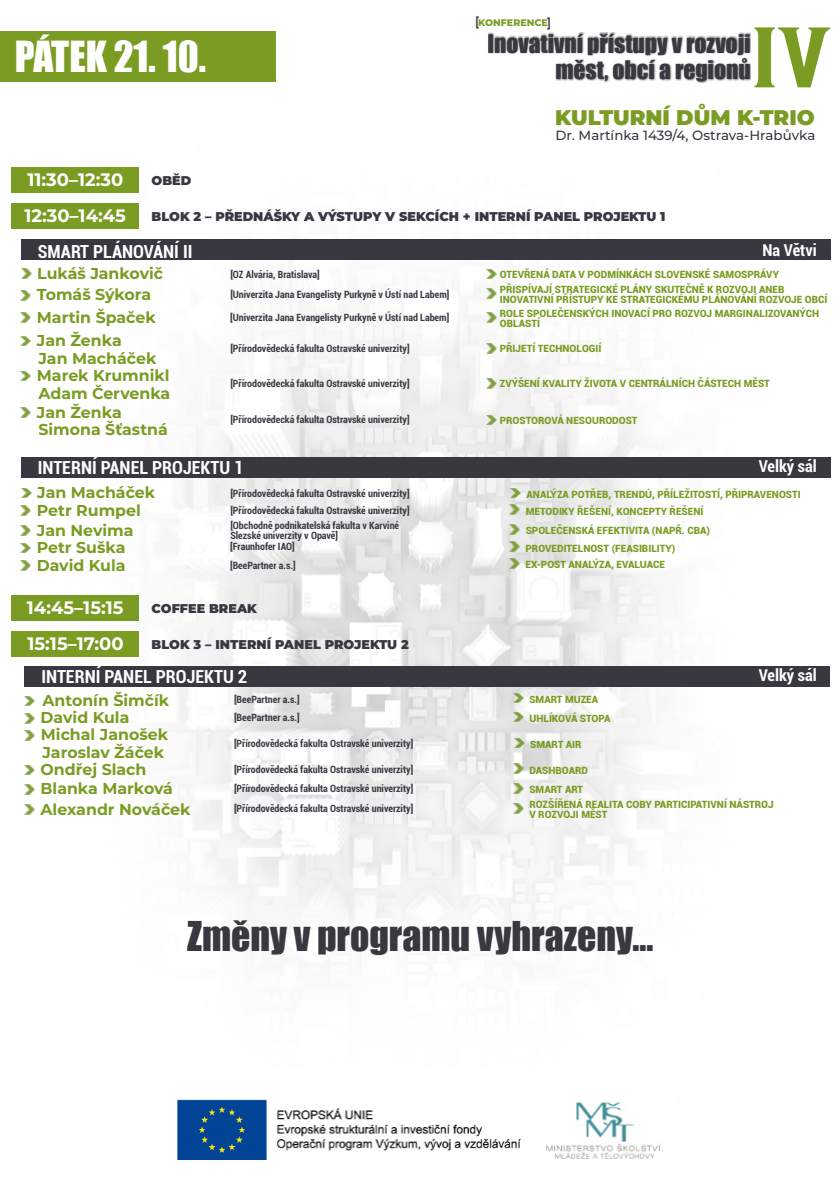
<style>
.page{position:relative;width:840px;height:1191px;background:#fff}
.page>*{position:absolute;margin:0;border:0;box-sizing:border-box;transform-origin:0 0}
.t1{font:86.4px "BACKCOUNTRY";color:#7a9c22}
.t2{font:39.4px "Impact";color:#fff}
.t3{font:37.8px "Impact";color:#383841}
.t4{font:23.4px/26.6px "Impact";color:#383841;text-align:right}
.t5{font:900 21.2px "Montserrat";color:#7a9c22}
.t6{font:700 condensed 18px "Roboto";color:#fff}
.t7{font:700 18px "Montserrat";color:#fff}
.t8{font:700 condensed 16.4px "Roboto";color:#fff}
.t9{font:700 15.8px/17.6px "Montserrat";color:#7a9c22}
.t10{font:500 13.4px "Montserrat";color:#383841}
.t11{font:900 12.8px "Montserrat";color:#383841}
.t12{font:700 condensed 10px/10px "Roboto";color:#383841}
.t13{font:900 10px/10px "Roboto";color:#7a9c22}
.t14{font:800 9.6px "Montserrat";color:#7a9c22}
.s1{font-weight:700;font-size:13px;color:#383841}
</style>
<div class="page">
<img style="left:287px;top:478px;width:266px;height:273px">
<img style="left:11px;top:478px;width:276px;height:273px">
<img style="left:553px;top:477px;width:278px;height:274px">
<img style="left:11px;top:31px;width:820px;height:446px">
<img style="left:24px;top:751px;width:629px;height:203px">
<img style="left:276px;top:1108px;width:245px;height:43px">
<img style="left:546px;top:1102px;width:117px;height:57px">
<img style="left:177px;top:1099px;width:90px;height:61px">
<svg style="left:21px;top:561px;width:10px;height:10px"></svg>
<svg style="left:509px;top:558px;width:10px;height:10px"></svg>
<svg style="left:21px;top:543px;width:10px;height:10px"></svg>
<svg style="left:509px;top:542px;width:10px;height:9px"></svg>
<svg style="left:21px;top:488px;width:10px;height:10px"></svg>
<svg style="left:510px;top:488px;width:10px;height:10px"></svg>
<svg style="left:21px;top:506px;width:10px;height:10px"></svg>
<svg style="left:509px;top:505px;width:10px;height:9px"></svg>
<svg style="left:21px;top:526px;width:10px;height:10px"></svg>
<svg style="left:509px;top:524px;width:10px;height:10px"></svg>
<div style="left:21px;top:458px;width:808px;height:20px;background:#383841"></div>
<svg style="left:24px;top:805px;width:11px;height:9px"></svg>
<svg style="left:513px;top:803px;width:10px;height:10px"></svg>
<svg style="left:24px;top:784px;width:11px;height:10px"></svg>
<svg style="left:513px;top:783px;width:10px;height:10px"></svg>
<svg style="left:24px;top:765px;width:11px;height:10px"></svg>
<svg style="left:513px;top:764px;width:10px;height:9px"></svg>
<svg style="left:25px;top:730px;width:10px;height:10px"></svg>
<svg style="left:513px;top:738px;width:11px;height:10px"></svg>
<svg style="left:24px;top:713px;width:11px;height:10px"></svg>
<svg style="left:513px;top:712px;width:10px;height:10px"></svg>
<svg style="left:24px;top:696px;width:11px;height:10px"></svg>
<svg style="left:513px;top:693px;width:10px;height:10px"></svg>
<div style="left:24px;top:666px;width:805px;height:21px;background:#383841"></div>
<div style="left:11px;top:595px;width:128px;height:25px;background:#7a9c22"></div>
<div style="left:11px;top:631px;width:128px;height:25px;background:#7a9c22"></div>
<div style="left:0;top:31px;width:275px;height:51px;background:#7a9c22"></div>
<img style="left:487px;top:33px;width:263px;height:49px">
<svg style="left:21px;top:408px;width:10px;height:10px"></svg>
<svg style="left:486px;top:415px;width:10px;height:10px"></svg>
<svg style="left:21px;top:371px;width:10px;height:10px"></svg>
<svg style="left:486px;top:378px;width:10px;height:10px"></svg>
<svg style="left:21px;top:336px;width:10px;height:10px"></svg>
<svg style="left:486px;top:343px;width:10px;height:10px"></svg>
<svg style="left:21px;top:313px;width:10px;height:9px"></svg>
<svg style="left:486px;top:313px;width:10px;height:10px"></svg>
<svg style="left:21px;top:290px;width:10px;height:10px"></svg>
<svg style="left:486px;top:289px;width:10px;height:10px"></svg>
<svg style="left:21px;top:269px;width:10px;height:10px"></svg>
<svg style="left:486px;top:269px;width:10px;height:10px"></svg>
<div style="left:21px;top:239px;width:808px;height:21px;background:#383841"></div>
<div style="left:11px;top:168px;width:128px;height:25px;background:#7a9c22"></div>
<div style="left:11px;top:204px;width:128px;height:25px;background:#7a9c22"></div>
<p class="t14" style="left:475px;top:17px;width:74px"><span class="s1">[</span>KONFERENCE</p>
<h2 class="t2" style="left:15px;top:41px;width:193px">PÁTEK 21. 10.</h2>
<h3 class="t4" style="left:487px;top:31px;width:265px">Inovativní přístupy v rozvoji měst, obcí a regionů</h3>
<h1 class="t1" style="left:754px;top:16px;width:79px">IV</h1>
<h3 class="t5" style="left:555px;top:104px;width:261px">KULTURNÍ DŮM K-TRIO</h3>
<h3 class="t10" style="left:555px;top:127px;width:261px">Dr. Martínka 1439/4, Ostrava-Hrabůvka</h3>
<h3 class="t7" style="left:27px;top:169px;width:97px">11:30–12:30</h3>
<p class="t11" style="left:151px;top:173px;width:41px">OBĚD</p>
<h3 class="t7" style="left:24px;top:205px;width:103px">12:30–14:45</h3>
<p class="t11" style="left:151px;top:209px;width:515px">BLOK 2 – PŘEDNÁŠKY A VÝSTUPY V SEKCÍCH + INTERNÍ PANEL PROJEKTU 1</p>
<h3 class="t6" style="left:38px;top:244px;width:156px">SMART PLÁNOVÁNÍ II</h3>
<h3 class="t8" style="left:762px;top:243px;width:56px">Na Větvi</h3>
<h3 class="t9" style="left:37px;top:264px;width:127px">Lukáš Jankovič</h3>
<p class="t12" style="left:230px;top:270px;width:91px">[OZ Alvária, Bratislava]</p>
<p class="t13" style="left:499px;top:270px;width:280px">OTEVŘENÁ DATA V PODMÍNKÁCH SLOVENSKÉ SAMOSPRÁVY</p>
<h3 class="t9" style="left:37px;top:285px;width:116px">Tomáš Sýkora</h3>
<p class="t13" style="left:499px;top:285px;width:329px">PŘISPÍVAJÍ STRATEGICKÉ PLÁNY SKUTEČNĚ K ROZVOJI ANEB<br>INOVATIVNÍ PŘÍSTUPY KE STRATEGICKÉMU PLÁNOVÁNÍ ROZVOJE OBCÍ</p>
<p class="t12" style="left:230px;top:290px;width:220px">[Univerzita Jana Evangelisty Purkyně v Ústí nad Labem]</p>
<h3 class="t9" style="left:37px;top:308px;width:120px">Martin Špaček</h3>
<p class="t12" style="left:230px;top:313px;width:220px">[Univerzita Jana Evangelisty Purkyně v Ústí nad Labem]</p>
<p class="t13" style="left:499px;top:309px;width:321px">ROLE SPOLEČENSKÝCH INOVACÍ PRO ROZVOJ MARGINALIZOVANÝCH<br>OBLASTÍ</p>
<h3 class="t9" style="left:37px;top:331px;width:86px">Jan Ženka</h3>
<h3 class="t9" style="left:38px;top:349px;width:119px">Jan Macháček</h3>
<h3 class="t9" style="left:37px;top:366px;width:134px">Marek Krumnikl</h3>
<h3 class="t9" style="left:38px;top:384px;width:133px">Adam Červenka</h3>
<h3 class="t9" style="left:37px;top:403px;width:86px">Jan Ženka</h3>
<h3 class="t9" style="left:38px;top:421px;width:131px">Simona Šťastná</h3>
<p class="t12" style="left:230px;top:344px;width:181px">[Přírodovědecká fakulta Ostravské univerzity]</p>
<p class="t13" style="left:499px;top:344px;width:103px">PŘIJETÍ TECHNOLOGIÍ</p>
<p class="t12" style="left:230px;top:379px;width:181px">[Přírodovědecká fakulta Ostravské univerzity]</p>
<p class="t13" style="left:499px;top:379px;width:271px">ZVÝŠENÍ KVALITY ŽIVOTA V CENTRÁLNÍCH ČÁSTECH MĚST</p>
<p class="t12" style="left:230px;top:416px;width:181px">[Přírodovědecká fakulta Ostravské univerzity]</p>
<p class="t13" style="left:499px;top:416px;width:139px">PROSTOROVÁ NESOURODOST</p>
<h3 class="t6" style="left:38px;top:461px;width:207px">INTERNÍ PANEL PROJEKTU 1</h3>
<h3 class="t8" style="left:758px;top:460px;width:59px">Velký sál</h3>
<h3 class="t9" style="left:37px;top:483px;width:119px">Jan Macháček</h3>
<p class="t12" style="left:230px;top:489px;width:181px">[Přírodovědecká fakulta Ostravské univerzity]</p>
<p class="t13" style="left:526px;top:490px;width:276px">ANALÝZA POTŘEB, TRENDŮ, PŘÍLEŽITOSTÍ, PŘIPRAVENOSTI</p>
<h3 class="t9" style="left:37px;top:501px;width:105px">Petr Rumpel</h3>
<p class="t12" style="left:230px;top:506px;width:181px">[Přírodovědecká fakulta Ostravské univerzity]</p>
<p class="t13" style="left:525px;top:507px;width:179px">METODIKY ŘEŠENÍ, KONCEPTY ŘEŠENÍ</p>
<h3 class="t9" style="left:37px;top:521px;width:98px">Jan Nevima</h3>
<p class="t12" style="left:230px;top:522px;width:170px">[Obchodně podnikatelská fakulta v Karviné<br>Slezské univerzity v Opavě]</p>
<p class="t13" style="left:525px;top:527px;width:186px">SPOLEČENSKÁ EFEKTIVITA (NAPŘ. CBA)</p>
<h3 class="t9" style="left:37px;top:538px;width:90px">Petr Suška</h3>
<p class="t12" style="left:230px;top:543px;width:66px">[Fraunhofer IAO]</p>
<p class="t13" style="left:525px;top:544px;width:151px">PROVEDITELNOST (FEASIBILITY)</p>
<h3 class="t9" style="left:37px;top:556px;width:90px">David Kula</h3>
<p class="t12" style="left:230px;top:561px;width:67px">[BeePartner a.s.]</p>
<p class="t13" style="left:525px;top:560px;width:141px">EX-POST ANALÝZA, EVALUACE</p>
<h3 class="t7" style="left:27px;top:597px;width:98px">14:45–15:15</h3>
<p class="t11" style="left:151px;top:600px;width:107px">COFFEE BREAK</p>
<h3 class="t7" style="left:27px;top:632px;width:98px">15:15–17:00</h3>
<p class="t11" style="left:151px;top:636px;width:258px">BLOK 3 – INTERNÍ PANEL PROJEKTU 2</p>
<h3 class="t6" style="left:41px;top:669px;width:207px">INTERNÍ PANEL PROJEKTU 2</h3>
<h3 class="t8" style="left:758px;top:669px;width:59px">Velký sál</h3>
<h3 class="t9" style="left:42px;top:691px;width:128px">Antonín Šimčík</h3>
<p class="t12" style="left:234px;top:696px;width:67px">[BeePartner a.s.]</p>
<p class="t13" style="left:529px;top:695px;width:70px">SMART MUZEA</p>
<h3 class="t9" style="left:40px;top:708px;width:90px">David Kula</h3>
<p class="t12" style="left:234px;top:713px;width:67px">[BeePartner a.s.]</p>
<p class="t13" style="left:529px;top:714px;width:82px">UHLÍKOVÁ STOPA</p>
<h3 class="t9" style="left:41px;top:725px;width:129px">Michal Janošek<br>Jaroslav Žáček</h3>
<p class="t12" style="left:234px;top:739px;width:181px">[Přírodovědecká fakulta Ostravské univerzity]</p>
<p class="t13" style="left:530px;top:740px;width:53px">SMART AIR</p>
<h3 class="t9" style="left:40px;top:760px;width:107px">Ondřej Slach</h3>
<p class="t12" style="left:234px;top:765px;width:181px">[Přírodovědecká fakulta Ostravské univerzity]</p>
<p class="t13" style="left:529px;top:766px;width:60px">DASHBOARD</p>
<h3 class="t9" style="left:40px;top:780px;width:134px">Blanka Marková</h3>
<p class="t12" style="left:234px;top:784px;width:181px">[Přírodovědecká fakulta Ostravské univerzity]</p>
<p class="t13" style="left:529px;top:785px;width:55px">SMART ART</p>
<h3 class="t9" style="left:40px;top:800px;width:151px">Alexandr Nováček</h3>
<p class="t13" style="left:529px;top:801px;width:246px">ROZŠÍŘENÁ REALITA COBY PARTICIPATIVNÍ NÁSTROJ<br>V ROZVOJI MĚST</p>
<p class="t12" style="left:234px;top:805px;width:181px">[Přírodovědecká fakulta Ostravské univerzity]</p>
<h3 class="t3" style="left:187px;top:921px;width:467px">Změny v programu vyhrazeny...</h3>
</div>
